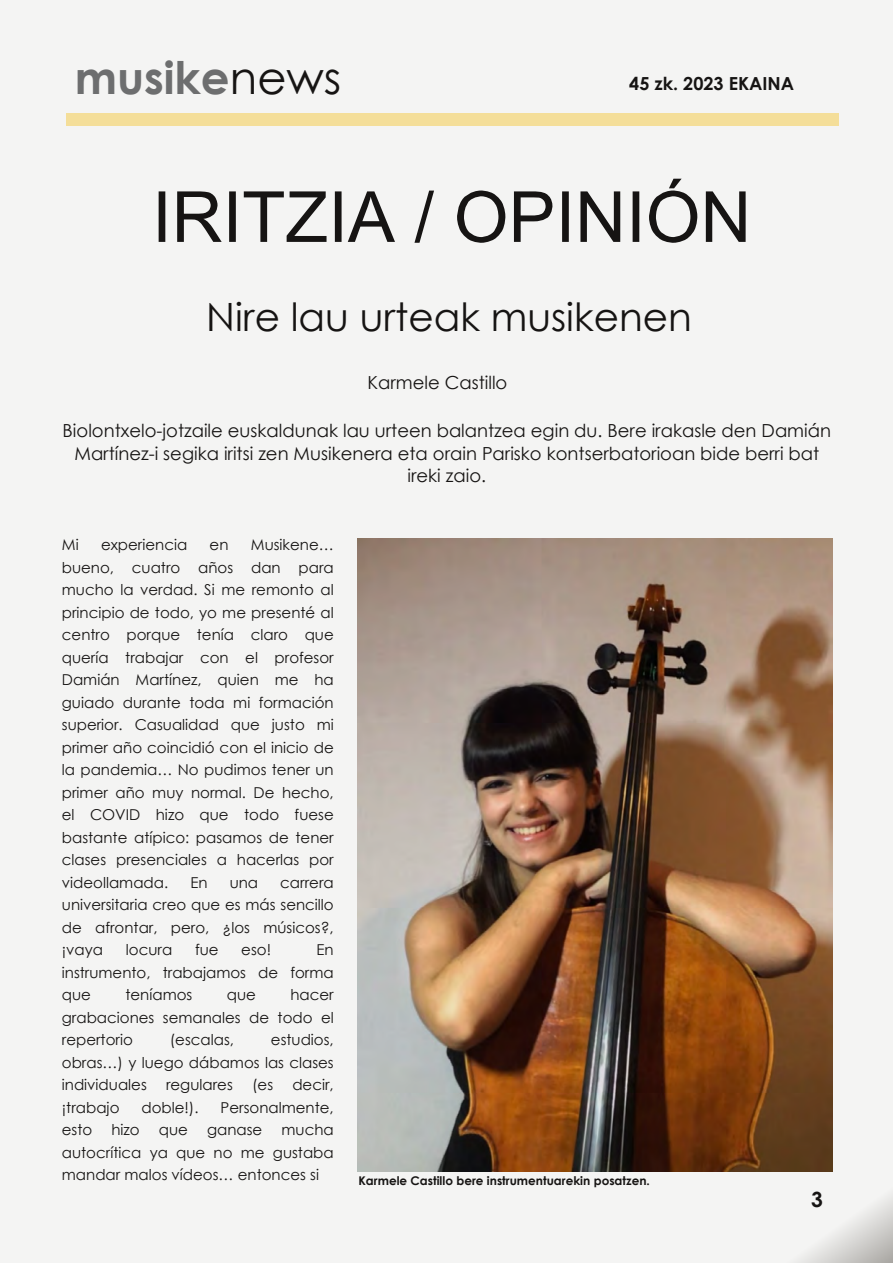
<style>
.page{position:relative;width:893px;height:1263px;background:#f4f4f3}
.page>*{position:absolute;margin:0;border:0;box-sizing:border-box;transform-origin:0 0}
.t1{font:700 45px "Century Gothic";color:#6d6e6f}
.t2{font:39px "Century Gothic";color:#161413}
.t3{font:700 21px "Century Gothic";color:#161413}
.t4{font:18px/22.5px "Century Gothic";color:#161413;text-align:center}
.t5{font:700 18px "Century Gothic";color:#161413}
.t6{font:15px/22.5px "Century Gothic";color:#161413;text-align:justify}
.t7{font:700 12px "Century Gothic";color:#161413}
.s1{font-weight:400;color:#161413}
</style>
<div class="page">
<div style="left:66px;top:113px;width:772px;height:12px;background:#f4de99"></div>
<img style="left:357px;top:539px;width:475px;height:633px">
<div style="left:159px;top:191px;width:6px;height:51px;background:#161413"></div>
<svg style="left:177px;top:191px;width:45px;height:51px"></svg>
<div style="left:229px;top:191px;width:7px;height:51px;background:#161413"></div>
<svg style="left:244px;top:191px;width:83px;height:51px"></svg>
<div style="left:335px;top:191px;width:7px;height:51px;background:#161413"></div>
<svg style="left:348px;top:191px;width:47px;height:51px"></svg>
<svg style="left:414px;top:191px;width:20px;height:52px"></svg>
<svg style="left:457px;top:191px;width:48px;height:52px"></svg>
<svg style="left:514px;top:191px;width:38px;height:51px"></svg>
<div style="left:562px;top:191px;width:7px;height:51px;background:#161413"></div>
<svg style="left:580px;top:191px;width:40px;height:51px"></svg>
<div style="left:633px;top:191px;width:6px;height:51px;background:#161413"></div>
<svg style="left:649px;top:179px;width:48px;height:64px"></svg>
<svg style="left:706px;top:191px;width:40px;height:51px"></svg>
<p class="t1" style="left:75px;top:43px;width:268px">musike<span class="s1">news</span></p>
<p class="t5" style="left:629px;top:70px;width:166px">45 zk. 2023 EKAINA</p>
<p class="t2" style="left:206px;top:289px;width:487px">Nire lau urteak musikenen</p>
<p class="t4" style="left:368px;top:370px;width:141px">Karmele Castillo</p>
<p class="t4" style="left:63px;top:419px;width:770px">Biolontxelo-jotzaile euskaldunak lau urteen balantzea egin du. Bere irakasle den Damián<br>Martínez-i segika iritsi zen Musikenera eta orain Parisko kontserbatorioan bide berri bat ireki zaio.</p>
<p class="t6" style="left:62px;top:533px;width:273px;text-indent:189px">Musikene… bueno, cuatro años dan para mucho la verdad. Si me remonto al principio de todo, yo me presenté al centro porque tenía claro que quería trabajar con el profesor Damián Martínez, quien me ha guiado durante toda mi formación superior. Casualidad que justo mi primer año coincidió con el inicio de la pandemia… No pudimos tener un primer año muy normal. De hecho, el COVID hizo que todo fuese bastante atípico: pasamos de tener clases presenciales a hacerlas por videollamada.</p>
<p class="t6" style="left:62px;top:533px;width:18px">Mi</p>
<p class="t6" style="left:101px;top:533px;width:88px">experiencia</p>
<p class="t6" style="left:210px;top:533px;width:20px">en</p>
<p class="t6" style="left:190px;top:871px;width:19px">En</p>
<p class="t6" style="left:230px;top:871px;width:30px">una</p>
<p class="t6" style="left:62px;top:871px;width:273px;text-indent:218px">carrera universitaria creo que es más sencillo de afrontar, pero, ¿los músicos?, ¡vaya</p>
<p class="t6" style="left:126px;top:938px;width:48px">locura</p>
<p class="t6" style="left:195px;top:938px;width:25px">fue</p>
<p class="t6" style="left:241px;top:938px;width:31px">eso!</p>
<p class="t6" style="left:62px;top:938px;width:273px;text-indent:255px">En instrumento, trabajamos de forma que</p>
<p class="t6" style="left:125px;top:983px;width:68px">teníamos</p>
<p class="t6" style="left:227px;top:983px;width:31px">que</p>
<p class="t6" style="left:62px;top:983px;width:273px;text-indent:229px">hacer grabaciones semanales de todo el repertorio</p>
<p class="t6" style="left:62px;top:1028px;width:273px;text-indent:209px">estudios, obras…) y luego dábamos las clases individuales</p>
<p class="t6" style="left:170px;top:1028px;width:66px">(escalas,</p>
<p class="t6" style="left:166px;top:1073px;width:68px">regulares</p>
<p class="t6" style="left:252px;top:1073px;width:23px">(es</p>
<p class="t6" style="left:292px;top:1073px;width:43px">decir,</p>
<p class="t6" style="left:62px;top:1096px;width:59px">¡trabajo</p>
<p class="t6" style="left:141px;top:1096px;width:59px">doble!).</p>
<p class="t6" style="left:221px;top:1096px;width:115px">Personalmente,</p>
<p class="t6" style="left:62px;top:1118px;width:32px">esto</p>
<p class="t6" style="left:111px;top:1118px;width:30px">hizo</p>
<p class="t6" style="left:159px;top:1118px;width:31px">que</p>
<p class="t6" style="left:207px;top:1118px;width:57px">ganase</p>
<p class="t6" style="left:62px;top:1118px;width:273px;text-indent:220px">mucha autocrítica ya que no me gustaba mandar malos vídeos… entonces si</p>
<p class="t7" style="left:359px;top:1172px;width:293px">Karmele Castillo bere instrumentuarekin posatzen.</p>
<p class="t3" style="left:811px;top:1183px;width:13px">3</p>
</div>
